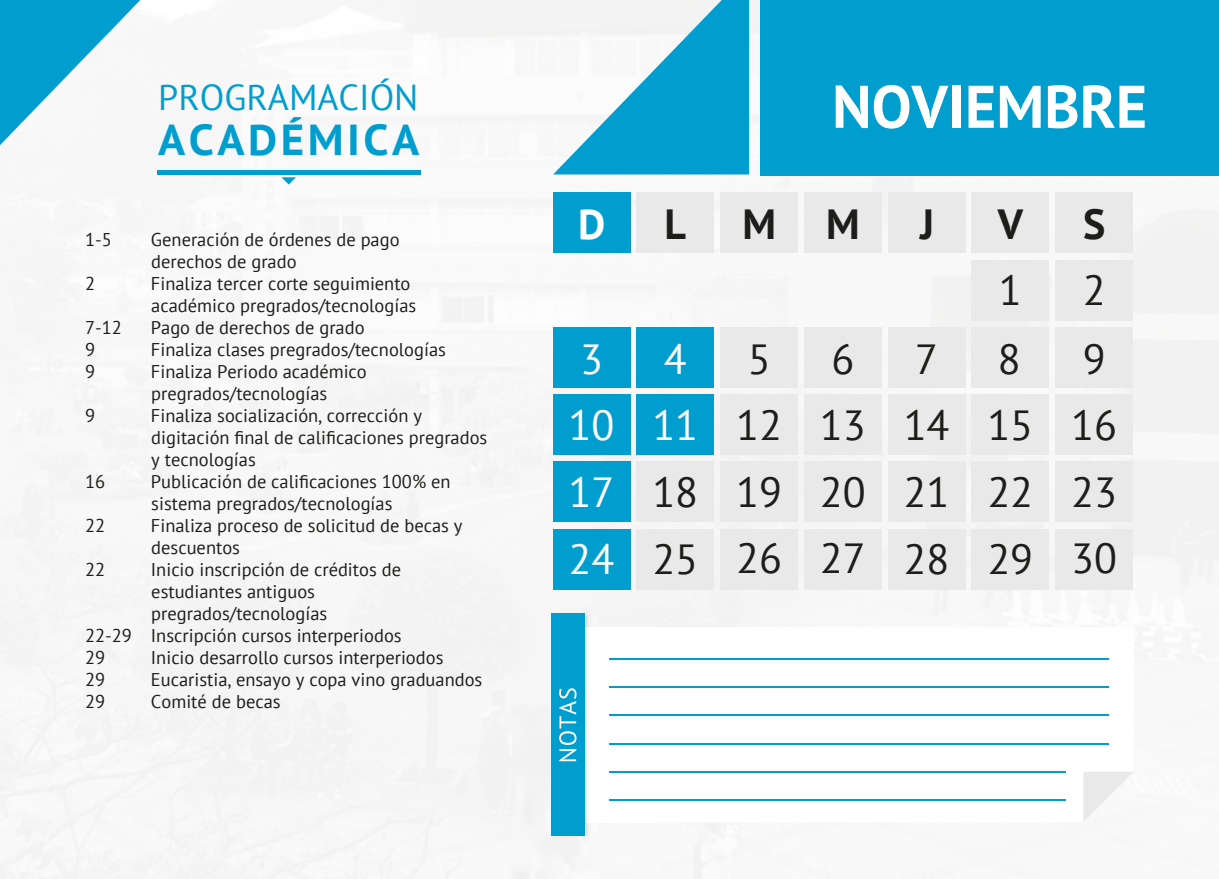
<style>
.page{position:relative;width:1219px;height:879px;background:#fff}
.page>*{position:absolute;margin:0;border:0;box-sizing:border-box;transform-origin:0 0}
.t1{font:700 60px "PT Sans";color:#fff}
.t2{font:700 43.2px "PT Sans";letter-spacing:.075em;color:#009ecf;scale:1.04 1}
.t3{font:42px/66.4px "PT Sans";color:#1d1d1b}
.t4{font:42px/66.4px "PT Sans";color:#fff}
.t5{font:700 42px "PT Sans";color:#1d1d1b}
.t6{font:700 42px "PT Sans";color:#fff}
.t7{font:36px "PT Sans";color:#009ecf}
.t8{font:18.4px/22px "PT Sans";color:#1d1d1b}
.s1{color:#1d1d1b}
</style>
<div class="page">
<img style="left:0;top:0;width:1219px;height:879px">
<div style="left:760px;top:0;width:459px;height:176px;background:#009ecf"></div>
<svg style="left:553px;top:0;width:196px;height:174px"></svg>
<svg style="left:0;top:0;width:140px;height:145px"></svg>
<svg style="left:281px;top:177px;width:15px;height:8px"></svg>
<hr style="left:157px;top:170px;width:264px;height:4px;background:#009ecf">
<svg style="left:659px;top:627px;width:475px;height:195px"></svg>
<svg style="left:1083px;top:771px;width:51px;height:51px"></svg>
<div style="left:512px;top:541px;width:147px;height:338px;background:#f6f6f6"></div>
<img style="left:585px;top:627px;width:74px;height:195px">
<div style="left:551px;top:613px;width:34px;height:223px;background:#009ecf"></div>
<hr style="left:609px;top:658px;width:500px;height:1px;background:#009ecf">
<hr style="left:609px;top:686px;width:500px;height:2px;background:#009ecf">
<hr style="left:609px;top:715px;width:500px;height:1px;background:#009ecf">
<hr style="left:609px;top:743px;width:500px;height:1px;background:#009ecf">
<hr style="left:609px;top:771px;width:457px;height:2px;background:#009ecf">
<hr style="left:609px;top:800px;width:457px;height:1px;background:#009ecf">
<svg style="left:559px;top:688px;width:17px;height:73px"></svg>
<div style="left:553px;top:193px;width:77px;height:60px;background:#009ecf"></div>
<div style="left:637px;top:193px;width:77px;height:60px;background:#e9e9e9"></div>
<div style="left:720px;top:193px;width:78px;height:60px;background:#e9e9e9"></div>
<div style="left:804px;top:193px;width:77px;height:60px;background:#e9e9e9"></div>
<div style="left:888px;top:193px;width:77px;height:60px;background:#e9e9e9"></div>
<div style="left:972px;top:193px;width:77px;height:60px;background:#e9e9e9"></div>
<div style="left:1055px;top:193px;width:78px;height:60px;background:#e9e9e9"></div>
<div style="left:972px;top:260px;width:77px;height:60px;background:#e9e9e9"></div>
<div style="left:1055px;top:260px;width:78px;height:60px;background:#e9e9e9"></div>
<div style="left:553px;top:327px;width:77px;height:61px;background:#009ecf"></div>
<div style="left:637px;top:327px;width:77px;height:61px;background:#009ecf"></div>
<div style="left:720px;top:327px;width:78px;height:61px;background:#e9e9e9"></div>
<div style="left:804px;top:327px;width:77px;height:61px;background:#e9e9e9"></div>
<div style="left:888px;top:327px;width:77px;height:61px;background:#e9e9e9"></div>
<div style="left:972px;top:327px;width:77px;height:61px;background:#e9e9e9"></div>
<div style="left:1055px;top:327px;width:78px;height:61px;background:#e9e9e9"></div>
<div style="left:553px;top:394px;width:77px;height:61px;background:#009ecf"></div>
<div style="left:637px;top:394px;width:77px;height:61px;background:#009ecf"></div>
<div style="left:720px;top:394px;width:78px;height:61px;background:#e9e9e9"></div>
<div style="left:804px;top:394px;width:77px;height:61px;background:#e9e9e9"></div>
<div style="left:888px;top:394px;width:77px;height:61px;background:#e9e9e9"></div>
<div style="left:972px;top:394px;width:77px;height:61px;background:#e9e9e9"></div>
<div style="left:1055px;top:394px;width:78px;height:61px;background:#e9e9e9"></div>
<div style="left:553px;top:461px;width:77px;height:61px;background:#009ecf"></div>
<div style="left:637px;top:461px;width:77px;height:61px;background:#e9e9e9"></div>
<div style="left:720px;top:461px;width:78px;height:61px;background:#e9e9e9"></div>
<div style="left:804px;top:461px;width:77px;height:61px;background:#e9e9e9"></div>
<div style="left:888px;top:461px;width:77px;height:61px;background:#e9e9e9"></div>
<div style="left:972px;top:461px;width:77px;height:61px;background:#e9e9e9"></div>
<div style="left:1055px;top:461px;width:78px;height:61px;background:#e9e9e9"></div>
<div style="left:553px;top:529px;width:77px;height:60px;background:#009ecf"></div>
<div style="left:637px;top:529px;width:77px;height:60px;background:#e9e9e9"></div>
<div style="left:720px;top:529px;width:78px;height:60px;background:#e9e9e9"></div>
<div style="left:804px;top:529px;width:77px;height:60px;background:#e9e9e9"></div>
<div style="left:888px;top:529px;width:77px;height:60px;background:#e9e9e9"></div>
<div style="left:972px;top:529px;width:77px;height:60px;background:#e9e9e9"></div>
<div style="left:1055px;top:529px;width:78px;height:60px;background:#e9e9e9"></div>
<h3 class="t7" style="left:158px;top:74px;width:262px">PROGRAMACIÓN</h3>
<h2 class="t2" style="left:158px;top:111px;width:252px">ACADÉMICA</h2>
<p class="t8" style="left:85px;top:228px;width:28px">1-5</p>
<p class="t8" style="left:151px;top:228px;width:250px">Generación de órdenes de pago derechos de grado</p>
<p class="t8" style="left:85px;top:272px;width:12px">2</p>
<p class="t8" style="left:151px;top:272px;width:267px">Finaliza tercer corte seguimiento académico pregrados/tecnologías</p>
<p class="t8" style="left:85px;top:316px;width:38px">7-12</p>
<p class="t8" style="left:151px;top:316px;width:215px">Pago de derechos de grado</p>
<p class="t8" style="left:85px;top:338px;width:12px">9</p>
<p class="t8" style="left:151px;top:338px;width:297px">Finaliza clases pregrados/tecnologías</p>
<p class="t8" style="left:85px;top:360px;width:12px">9</p>
<p class="t8" style="left:151px;top:360px;width:217px">Finaliza Periodo académico pregrados/tecnologías</p>
<p class="t8" style="left:85px;top:404px;width:12px">9</p>
<p class="t8" style="left:151px;top:404px;width:338px">Finaliza socialización, corrección y digitación final de calificaciones pregrados y tecnologías</p>
<p class="t8" style="left:85px;top:470px;width:22px">16</p>
<p class="t8" style="left:151px;top:470px;width:301px">Publicación de calificaciones 100% en sistema pregrados/tecnologías</p>
<p class="t8" style="left:85px;top:514px;width:22px">22</p>
<p class="t8" style="left:151px;top:514px;width:313px">Finaliza proceso de solicitud de becas y descuentos</p>
<p class="t8" style="left:85px;top:558px;width:22px">22</p>
<p class="t8" style="left:151px;top:558px;width:252px">Inicio inscripción de créditos de</p>
<p class="t8" style="left:151px;top:580px;width:165px">estudiantes antiguos</p>
<p class="t8" style="left:151px;top:602px;width:177px">pregrados/tecnologías</p>
<p class="t8" style="left:85px;top:624px;width:318px">22-29 Inscripción cursos interperiodos</p>
<p class="t8" style="left:85px;top:646px;width:22px">29</p>
<p class="t8" style="left:151px;top:646px;width:294px">Inicio desarrollo cursos interperiodos</p>
<p class="t8" style="left:85px;top:668px;width:22px">29</p>
<p class="t8" style="left:151px;top:668px;width:333px">Eucaristia, ensayo y copa vino graduandos</p>
<p class="t8" style="left:85px;top:690px;width:22px">29</p>
<p class="t8" style="left:151px;top:690px;width:131px">Comité de becas</p>
<h1 class="t1" style="left:832px;top:67px;width:317px">NOVIEMBRE</h1>
<h3 class="t6" style="left:578px;top:196px;width:29px">D</h3>
<h3 class="t5" style="left:665px;top:196px;width:23px">L</h3>
<h3 class="t5" style="left:742px;top:196px;width:119px">M M</h3>
<h3 class="t5" style="left:920px;top:196px;width:16px">J</h3>
<h3 class="t5" style="left:998px;top:196px;width:27px">V</h3>
<h3 class="t5" style="left:1083px;top:196px;width:24px">S</h3>
<h3 class="t3" style="left:999px;top:256px;width:24px">1</h3>
<h3 class="t3" style="left:1083px;top:256px;width:24px">2</h3>
<h3 class="t3" style="left:748px;top:325px;width:24px">5</h3>
<h3 class="t3" style="left:831px;top:325px;width:24px">6</h3>
<h3 class="t3" style="left:915px;top:325px;width:24px">7</h3>
<h3 class="t3" style="left:998px;top:325px;width:24px">8</h3>
<h3 class="t3" style="left:736px;top:325px;width:382px;text-indent:346px">9<br>12 13 14 15 16<br>19 20 21 22 23<br>26 27</h3>
<h3 class="t4" style="left:569px;top:325px;width:131px;text-indent:95px">4<br>10 11<br>17 <span class="s1">18<br></span>24 <span class="s1">25</span></h3>
<h3 class="t4" style="left:580px;top:325px;width:24px">3</h3>
<h3 class="t3" style="left:904px;top:524px;width:215px">28 29 30</h3>
</div>
